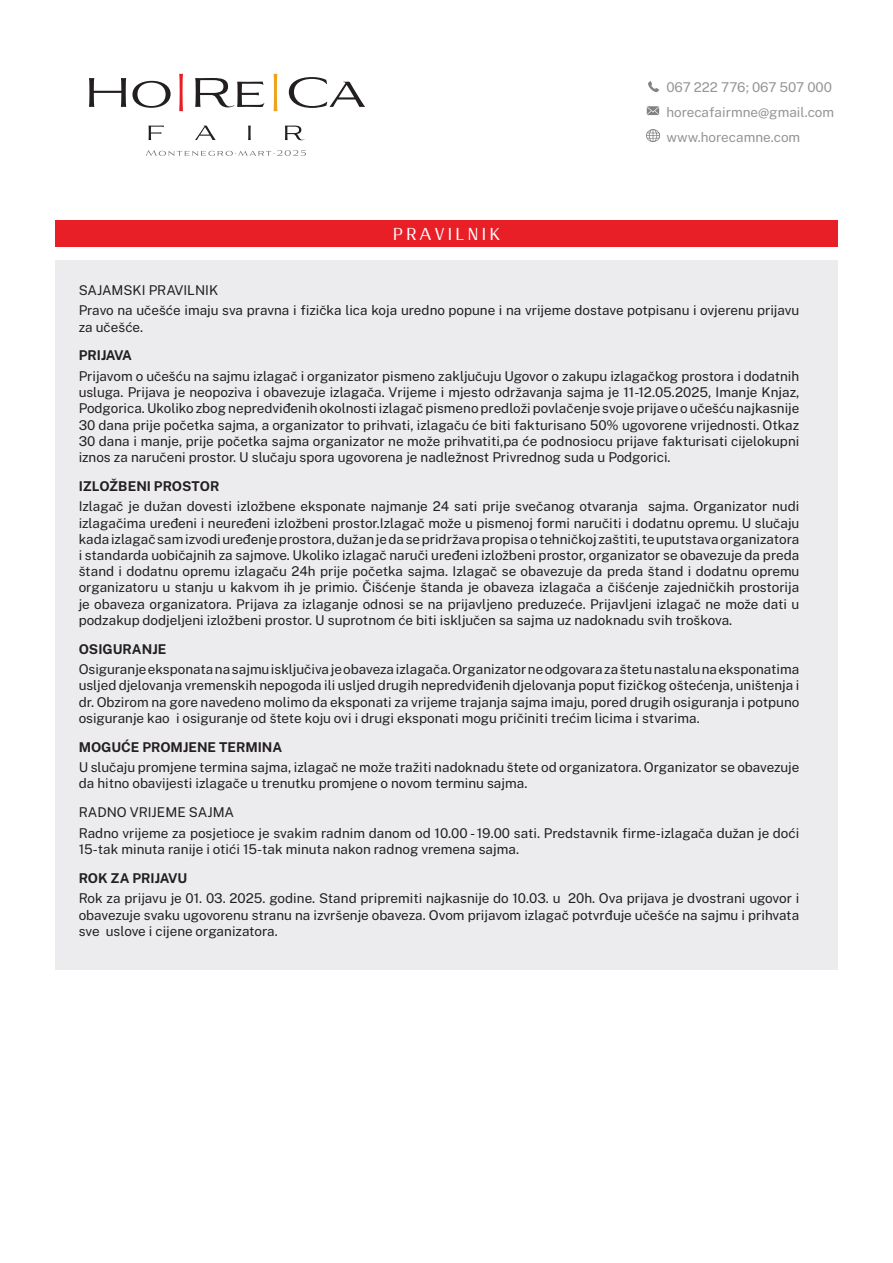
<style>
.page{position:relative;width:893px;height:1263px;background:#fff}
.page>*{position:absolute;margin:0;border:0;box-sizing:border-box;transform-origin:0 0}
.t1{font:16.5px "Rockley";letter-spacing:.2em;color:#fff}
.t2{font:13.5px/16.2px "Public Sans";color:#231f20;text-align:justify}
.t3{font:13.5px/24.8px "Public Sans";color:#939598}
.t4{font:700 13.5px "Public Sans";color:#231f20}
.t5{font:700 13.5px "Public Sans";letter-spacing:-.02em;color:#231f20}
</style>
<div class="page">
<svg style="left:146px;top:150px;width:160px;height:6px"></svg>
<svg style="left:149px;top:126px;width:15px;height:14px"></svg>
<svg style="left:195px;top:126px;width:21px;height:14px"></svg>
<svg style="left:248px;top:126px;width:3px;height:14px"></svg>
<svg style="left:285px;top:126px;width:20px;height:14px"></svg>
<svg style="left:89px;top:78px;width:37px;height:29px"></svg>
<svg style="left:132px;top:81px;width:39px;height:27px"></svg>
<svg style="left:195px;top:78px;width:69px;height:29px"></svg>
<svg style="left:289px;top:77px;width:76px;height:31px"></svg>
<svg style="left:179px;top:74px;width:4px;height:37px"></svg>
<svg style="left:274px;top:74px;width:3px;height:37px"></svg>
<svg style="left:648px;top:81px;width:11px;height:11px"></svg>
<svg style="left:647px;top:106px;width:12px;height:9px"></svg>
<svg style="left:647px;top:129px;width:12px;height:13px"></svg>
<div style="left:55px;top:260px;width:783px;height:709px;background:#ececee"></div>
<div style="left:55px;top:220px;width:783px;height:27px;background:#e91f27"></div>
<p class="t1" style="left:393px;top:224px;width:109px">PRAVILNIK</p>
<p class="t3" style="left:666px;top:74px;width:169px">067 222 776; 067 507 000 horecafairmne@gmail.com www.horecamne.com</p>
<p class="t2" style="left:79px;top:279px;width:722px;line-height:20.4px">SAJAMSKI PRAVILNIK<br>Pravo na učešće imaju sva pravna i fizička lica koja uredno popune i na vrijeme dostave potpisanu i ovjerenu prijavu</p>
<p class="t2" style="left:79px;top:318px;width:66px">za učešće.</p>
<p class="t5" style="left:79px;top:346px;width:55px">PRIJAVA</p>
<p class="t2" style="left:79px;top:367px;width:722px">Prijavom o učešću na sajmu izlagač i organizator pismeno zaključuju Ugovor o zakupu izlagačkog prostora i dodatnih usluga. Prijava je neopoziva i obavezuje izlagača. Vrijeme i mjesto održavanja sajma je 11-12.05.2025, Imanje Knjaz, Podgorica. Ukoliko zbog nepredviđenih okolnosti izlagač pismeno predloži povlačenje svoje prijave o učešću najkasnije 30 dana prije početka sajma, a organizator to prihvati, izlagaču će biti fakturisano 50% ugovorene vrijednosti. Otkaz 30 dana i manje, prije početka sajma organizator ne može prihvatiti,pa će podnosiocu prijave fakturisati cijelokupni iznos za naručeni prostor. U slučaju spora ugovorena je nadležnost Privrednog suda u Podgorici.</p>
<p class="t4" style="left:79px;top:476px;width:142px">IZLOŽBENI PROSTOR</p>
<p class="t2" style="left:79px;top:497px;width:722px">Izlagač je dužan dovesti izložbene eksponate najmanje 24 sati prije svečanog otvaranja sajma. Organizator nudi izlagačima uređeni i neuređeni izložbeni prostor.Izlagač može u pismenoj formi naručiti i dodatnu opremu. U slučaju kada izlagač sam izvodi uređenje prostora, dužan je da se pridržava propisa o tehničkoj zaštiti, te uputstava organizatora i standarda uobičajnih za sajmove. Ukoliko izlagač naruči uređeni izložbeni prostor, organizator se obavezuje da preda štand i dodatnu opremu izlagaču 24h prije početka sajma. Izlagač se obavezuje da preda štand i dodatnu opremu organizatoru u stanju u kakvom ih je primio. Čišćenje štanda je obaveza izlagača a čišćenje zajedničkih prostorija je obaveza organizatora. Prijava za izlaganje odnosi se na prijavljeno preduzeće. Prijavljeni izlagač ne može dati u podzakup dodjeljeni izložbeni prostor. U suprotnom će biti isključen sa sajma uz nadoknadu svih troškova.</p>
<p class="t4" style="left:79px;top:639px;width:89px">OSIGURANJE</p>
<p class="t2" style="left:79px;top:660px;width:722px">Osiguranje eksponata na sajmu isključiva je obaveza izlagača. Organizator ne odgovara za štetu nastalu na eksponatima usljed djelovanja vremenskih nepogoda ili usljed drugih nepredviđenih djelovanja poput fizičkog oštećenja, uništenja i dr. Obzirom na gore navedeno molimo da eksponati za vrijeme trajanja sajma imaju, pored drugih osiguranja i potpuno osiguranje kao i osiguranje od štete koju ovi i drugi eksponati mogu pričiniti trećim licima i stvarima.</p>
<p class="t4" style="left:79px;top:737px;width:205px">MOGUĆE PROMJENE TERMINA</p>
<p class="t2" style="left:79px;top:758px;width:722px">U slučaju promjene termina sajma, izlagač ne može tražiti nadoknadu štete od organizatora. Organizator se obavezuje da hitno obavijesti izlagače u trenutku promjene o novom terminu sajma.</p>
<p class="t2" style="left:79px;top:801px;width:722px;line-height:20.4px">RADNO VRIJEME SAJMA<br>Radno vrijeme za posjetioce je svakim radnim danom od 10.00 - 19.00 sati. Predstavnik firme-izlagača dužan je doći</p>
<p class="t2" style="left:79px;top:840px;width:442px">15-tak minuta ranije i otići 15-tak minuta nakon radnog vremena sajma.</p>
<p class="t4" style="left:79px;top:868px;width:110px">ROK ZA PRIJAVU</p>
<p class="t2" style="left:79px;top:890px;width:722px">Rok za prijavu je 01. 03. 2025. godine. Stand pripremiti najkasnije do 10.03. u 20h. Ova prijava je dvostrani ugovor i obavezuje svaku ugovorenu stranu na izvršenje obaveza. Ovom prijavom izlagač potvrđuje učešće na sajmu i prihvata sve uslove i cijene organizatora.</p>
</div>
